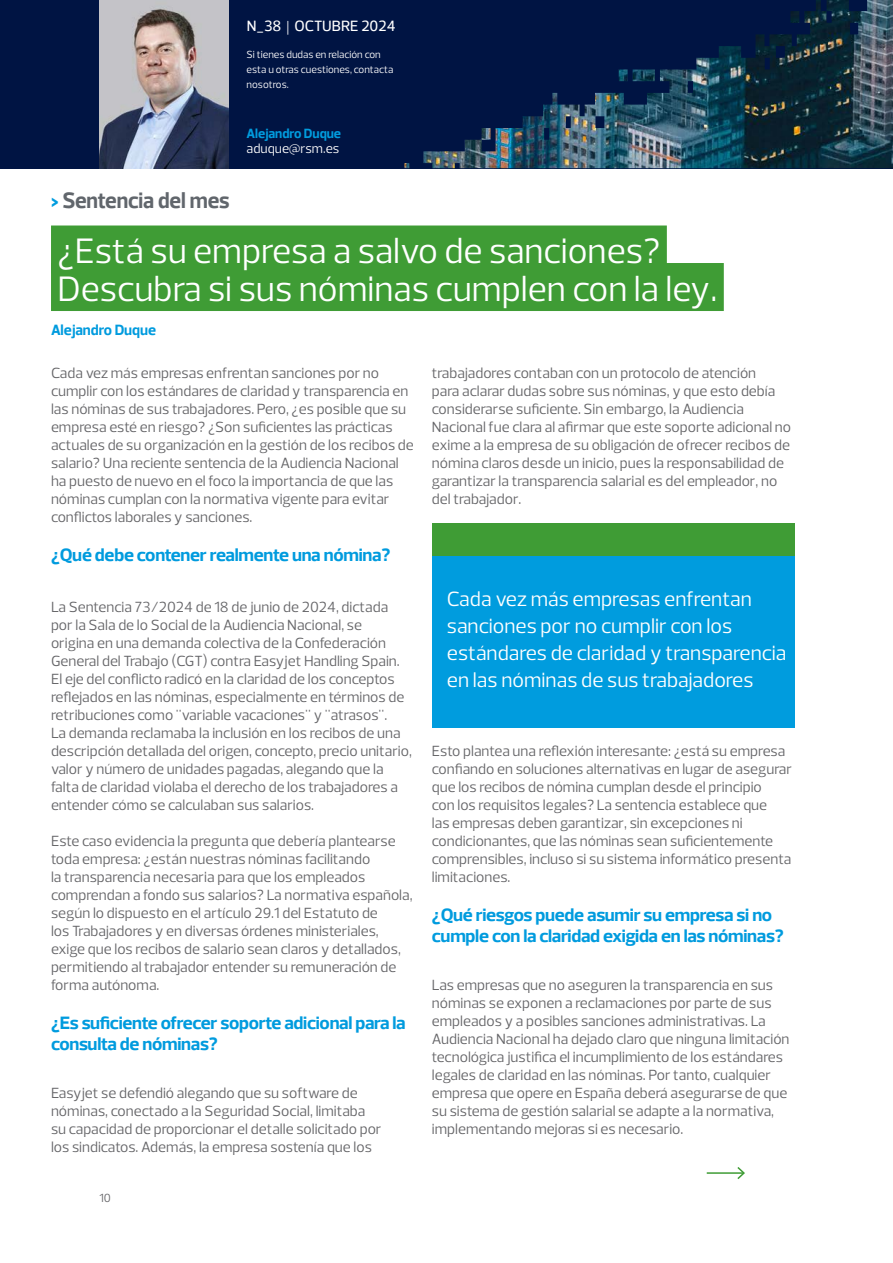
<style>
.page{position:relative;width:893px;height:1263px;background:#fff}
.page>*{position:absolute;margin:0;border:0;box-sizing:border-box;transform-origin:0 0}
.t1{font:36px "Prelo";color:#fff}
.Heading{font:700 22.5px "Prelo";letter-spacing:-.005em;color:#61666c}
.Power_of_being_understood{font:21px/27px "Prelo";color:#fff}
.Power_of_being_understood-2{font:700 18px/21.6px "Prelo";letter-spacing:-.015em;color:#009bde;scale:1.04 1}
.Power_of_being_understood-3{font:15px/18px "Prelo";color:#656568}
.Division_Tagline{font:500 15px "Prelo";color:#fff}
.t2{font:700 15px "Prelo";letter-spacing:-.005em;color:#009bde}
.Power_of_being_understood-4{font:700 13.5px "Prelo";letter-spacing:-.005em;color:#009cde}
.Power_of_being_understood-5{font:13.5px "Prelo";color:#fff}
.t3{font:12px "Prelo";color:#656568}
.Power_of_being_understood-6{font:10.5px/15px "Prelo";color:#fff}
.s1{font-family:"Baskerville";font-weight:400}
.s2{color:#009cde}
</style>
<div class="page">
<div style="left:0;top:0;width:893px;height:168px;background:#001443"></div>
<div style="left:51px;top:225px;width:616px;height:48px;background:#3f9c35"></div>
<div style="left:51px;top:263px;width:673px;height:48px;background:#3f9c35"></div>
<img style="left:99px;top:0;width:130px;height:168px">
<hr style="left:707px;top:1172px;width:37px;height:2px;background:#3f9c35">
<svg style="left:736px;top:1167px;width:9px;height:12px"></svg>
<div style="left:432px;top:528px;width:363px;height:199px;background:#009cde"></div>
<div style="left:432px;top:524px;width:363px;height:32px;background:#3f9c35"></div>
<img style="left:405px;top:0;width:488px;height:168px">
<p class="Division_Tagline" style="left:247px;top:17px;width:150px">N_38 <span class="s1">|</span> OCTUBRE 2024</p>
<p class="Power_of_being_understood-6" style="left:247px;top:47px;width:148px">Si tienes dudas en relación con esta u otras cuestiones, contacta nosotros.</p>
<p class="Heading" style="left:51px;top:188px;width:180px"><span class="s2">&gt;</span> Sentencia del mes</p>
<p class="Power_of_being_understood-4" style="left:247px;top:126px;width:96px">Alejandro Duque</p>
<p class="Power_of_being_understood-5" style="left:247px;top:140px;width:94px">aduque@rsm.es</p>
<p class="t1" style="left:58px;top:229px;width:604px">¿Está su empresa a salvo de sanciones?</p>
<p class="t1" style="left:58px;top:266px;width:661px">Descubra si sus nóminas cumplen con la ley.</p>
<p class="t2" style="left:51px;top:321px;width:106px">Alejandro Duque</p>
<p class="Power_of_being_understood-3" style="left:51px;top:364px;width:364px">Cada vez más empresas enfrentan sanciones por no cumplir con los estándares de claridad y transparencia en las nóminas de sus trabajadores. Pero, ¿es posible que su empresa esté en riesgo? ¿Son suficientes las prácticas actuales de su organización en la gestión de los recibos de salario? Una reciente sentencia de la Audiencia Nacional ha puesto de nuevo en el foco la importancia de que las nóminas cumplan con la normativa vigente para evitar conflictos laborales y sanciones.</p>
<p class="Power_of_being_understood-2" style="left:51px;top:544px;width:328px">¿Qué debe contener realmente una nómina?</p>
<p class="Power_of_being_understood-3" style="left:51px;top:598px;width:362px">La Sentencia 73/2024 de 18 de junio de 2024, dictada por la Sala de lo Social de la Audiencia Nacional, se<br>origina en una demanda colectiva de la Confederación General del Trabajo (CGT) contra Easyjet Handling Spain.<br>El eje del conflicto radicó en la claridad de los conceptos reflejados en las nóminas, especialmente en términos de retribuciones como "variable vacaciones" y "atrasos".<br>La demanda reclamaba la inclusión en los recibos de una descripción detallada del origen, concepto, precio unitario, valor y número de unidades pagadas, alegando que la falta de claridad violaba el derecho de los trabajadores a entender cómo se calculaban sus salarios.</p>
<p class="Power_of_being_understood-3" style="left:51px;top:832px;width:363px">Este caso evidencia la pregunta que debería plantearse toda empresa: ¿están nuestras nóminas facilitando<br>la transparencia necesaria para que los empleados comprendan a fondo sus salarios? La normativa española, según lo dispuesto en el artículo 29.1 del Estatuto de<br>los Trabajadores y en diversas órdenes ministeriales, exige que los recibos de salario sean claros y detallados, permitiendo al trabajador entender su remuneración de forma autónoma.</p>
<p class="Power_of_being_understood-2" style="left:51px;top:1012px;width:343px">¿Es suficiente ofrecer soporte adicional para la consulta de nóminas?</p>
<p class="Power_of_being_understood-3" style="left:51px;top:1084px;width:332px">Easyjet se defendió alegando que su software de nóminas, conectado a la Seguridad Social, limitaba su capacidad de proporcionar el detalle solicitado por los sindicatos. Además, la empresa sostenía que los</p>
<p class="t3" style="left:99px;top:1191px;width:13px">10</p>
<p class="Power_of_being_understood-3" style="left:432px;top:364px;width:361px">trabajadores contaban con un protocolo de atención<br>para aclarar dudas sobre sus nóminas, y que esto debía considerarse suficiente. Sin embargo, la Audiencia Nacional fue clara al afirmar que este soporte adicional no exime a la empresa de su obligación de ofrecer recibos de nómina claros desde un inicio, pues la responsabilidad de garantizar la transparencia salarial es del empleador, no del trabajador.</p>
<p class="Power_of_being_understood" style="left:447px;top:586px;width:341px">Cada vez más empresas enfrentan sanciones por no cumplir con los estándares de claridad y transparencia en las nóminas de sus trabajadores</p>
<p class="Power_of_being_understood-3" style="left:432px;top:742px;width:362px">Esto plantea una reflexión interesante: ¿está su empresa confiando en soluciones alternativas en lugar de asegurar que los recibos de nómina cumplan desde el principio<br>con los requisitos legales? La sentencia establece que<br>las empresas deben garantizar, sin excepciones ni condicionantes, que las nóminas sean suficientemente comprensibles, incluso si su sistema informático presenta limitaciones.</p>
<p class="Power_of_being_understood-2" style="left:432px;top:904px;width:340px">¿Qué riesgos puede asumir su empresa si no cumple con la claridad exigida en las nóminas?</p>
<p class="Power_of_being_understood-3" style="left:432px;top:976px;width:359px">Las empresas que no aseguren la transparencia en sus nóminas se exponen a reclamaciones por parte de sus empleados y a posibles sanciones administrativas. La Audiencia Nacional ha dejado claro que ninguna limitación tecnológica justifica el incumplimiento de los estándares legales de claridad en las nóminas. Por tanto, cualquier empresa que opere en España deberá asegurarse de que su sistema de gestión salarial se adapte a la normativa, implementando mejoras si es necesario.</p>
</div>
